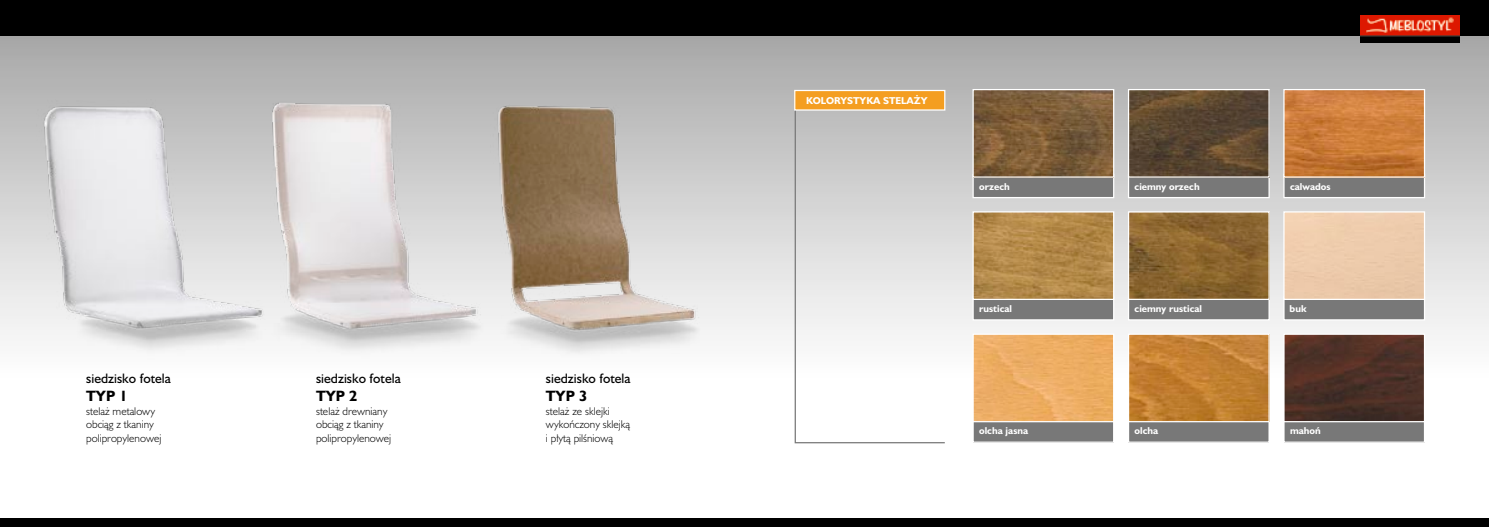
<style>
.page{position:relative;width:1489px;height:527px;background:#fff}
.page>*{position:absolute;margin:0;border:0;box-sizing:border-box;transform-origin:0 0}
.t1{font:700 15px "Humanist 521 PL";color:#000}
.t2{font:13.75px "Humanist 521 PL";color:#000}
.t3{font:300 11.25px/13.5px "Humanist 521 PL";color:#000}
.t4{font:700 10px "Humanist 521 PL";color:#fff}
</style>
<div class="page">
<div style="left:0;top:34px;width:1488px;height:345px;background:linear-gradient(to bottom,#a9a9a9,#fff)"></div>
<img style="left:508px;top:85px;width:208px;height:281px">
<img style="left:18px;top:80px;width:261px;height:293px">
<img style="left:251px;top:83px;width:257px;height:288px">
<div style="left:0;top:517px;width:1488px;height:9px;background:#000"></div>
<div style="left:0;top:0;width:1488px;height:35px;background:#000"></div>
<img style="left:1359px;top:15px;width:100px;height:28px">
<div style="left:1283px;top:174px;width:141px;height:23px;background:#787878"></div>
<div style="left:1283px;top:174px;width:141px;height:24px;border:1px solid #fff"></div>
<div style="left:1283px;top:296px;width:141px;height:23px;background:#787878"></div>
<div style="left:1283px;top:296px;width:141px;height:24px;border:1px solid #fff"></div>
<div style="left:1285px;top:213px;width:137px;height:85px;background:#edcbac"></div>
<div style="left:1283px;top:211px;width:141px;height:89px;border:1px solid #fff"></div>
<div style="left:1283px;top:418px;width:141px;height:24px;background:#787878"></div>
<img style="left:1285px;top:335px;width:137px;height:85px">
<div style="left:1283px;top:333px;width:141px;height:89px;border:1px solid #fff"></div>
<img style="left:1285px;top:91px;width:137px;height:84px">
<div style="left:1283px;top:89px;width:141px;height:88px;border:1px solid #fff"></div>
<div style="left:1128px;top:174px;width:140px;height:23px;background:#787878"></div>
<div style="left:1127px;top:174px;width:142px;height:24px;border:1px solid #fff"></div>
<div style="left:1128px;top:296px;width:140px;height:23px;background:#787878"></div>
<div style="left:1127px;top:296px;width:142px;height:24px;border:1px solid #fff"></div>
<img style="left:1129px;top:213px;width:138px;height:85px">
<div style="left:1127px;top:211px;width:142px;height:89px;border:1px solid #fff"></div>
<div style="left:1128px;top:418px;width:140px;height:24px;background:#787878"></div>
<img style="left:1129px;top:335px;width:138px;height:85px">
<div style="left:1127px;top:333px;width:142px;height:89px;border:1px solid #fff"></div>
<img style="left:1129px;top:91px;width:138px;height:84px">
<div style="left:1127px;top:89px;width:142px;height:88px;border:1px solid #fff"></div>
<div style="left:973px;top:174px;width:140px;height:23px;background:#787878"></div>
<div style="left:972px;top:174px;width:142px;height:24px;border:1px solid #fff"></div>
<div style="left:973px;top:296px;width:140px;height:23px;background:#787878"></div>
<div style="left:972px;top:296px;width:142px;height:24px;border:1px solid #fff"></div>
<img style="left:974px;top:213px;width:138px;height:85px">
<div style="left:972px;top:211px;width:142px;height:89px;border:1px solid #fff"></div>
<div style="left:973px;top:418px;width:140px;height:24px;background:#787878"></div>
<div style="left:972px;top:418px;width:142px;height:24px;border:1px solid #fff"></div>
<img style="left:974px;top:335px;width:138px;height:85px">
<div style="left:972px;top:333px;width:142px;height:89px;border:1px solid #fff"></div>
<img style="left:974px;top:91px;width:138px;height:84px">
<div style="left:972px;top:89px;width:142px;height:88px;border:1px solid #fff"></div>
<svg style="left:794px;top:89px;width:152px;height:354px"></svg>
<div style="left:794px;top:90px;width:150px;height:20px;background:#f49e21"></div>
<div style="left:794px;top:90px;width:151px;height:20px;border:1px solid #fff"></div>
<p class="t2" style="left:86px;top:369px;width:86px">siedzisko fotela</p>
<p class="t1" style="left:86px;top:386px;width:43px">TYP 1</p>
<p class="t3" style="left:86px;top:403px;width:77px">stela˝ metalowy obciàg z tkaniny polipropylenowej</p>
<p class="t2" style="left:316px;top:369px;width:86px">siedzisko fotela</p>
<p class="t1" style="left:316px;top:386px;width:43px">TYP 2</p>
<p class="t3" style="left:316px;top:403px;width:77px">stela˝ drewniany obciàg z tkaniny polipropylenowej</p>
<p class="t2" style="left:546px;top:369px;width:86px">siedzisko fotela</p>
<p class="t1" style="left:546px;top:386px;width:43px">TYP 3</p>
<p class="t3" style="left:546px;top:403px;width:86px">stela˝ ze sklejki wykoƒczony sklejkà i p∏ytà pilÊniowà</p>
<p class="t4" style="left:806px;top:94px;width:123px">KOLORYSTYKA STELA˚Y</p>
<p class="t4" style="left:979px;top:180px;width:32px">orzech</p>
<p class="t4" style="left:979px;top:302px;width:34px">rustical</p>
<p class="t4" style="left:979px;top:424px;width:51px">olcha jasna</p>
<p class="t4" style="left:1134px;top:180px;width:67px">ciemny orzech</p>
<p class="t4" style="left:1289px;top:180px;width:42px">calwados</p>
<p class="t4" style="left:1134px;top:302px;width:69px">ciemny rustical</p>
<p class="t4" style="left:1289px;top:302px;width:18px">buk</p>
<p class="t4" style="left:1134px;top:424px;width:25px">olcha</p>
<p class="t4" style="left:1289px;top:424px;width:32px">mahoƒ</p>
</div>
